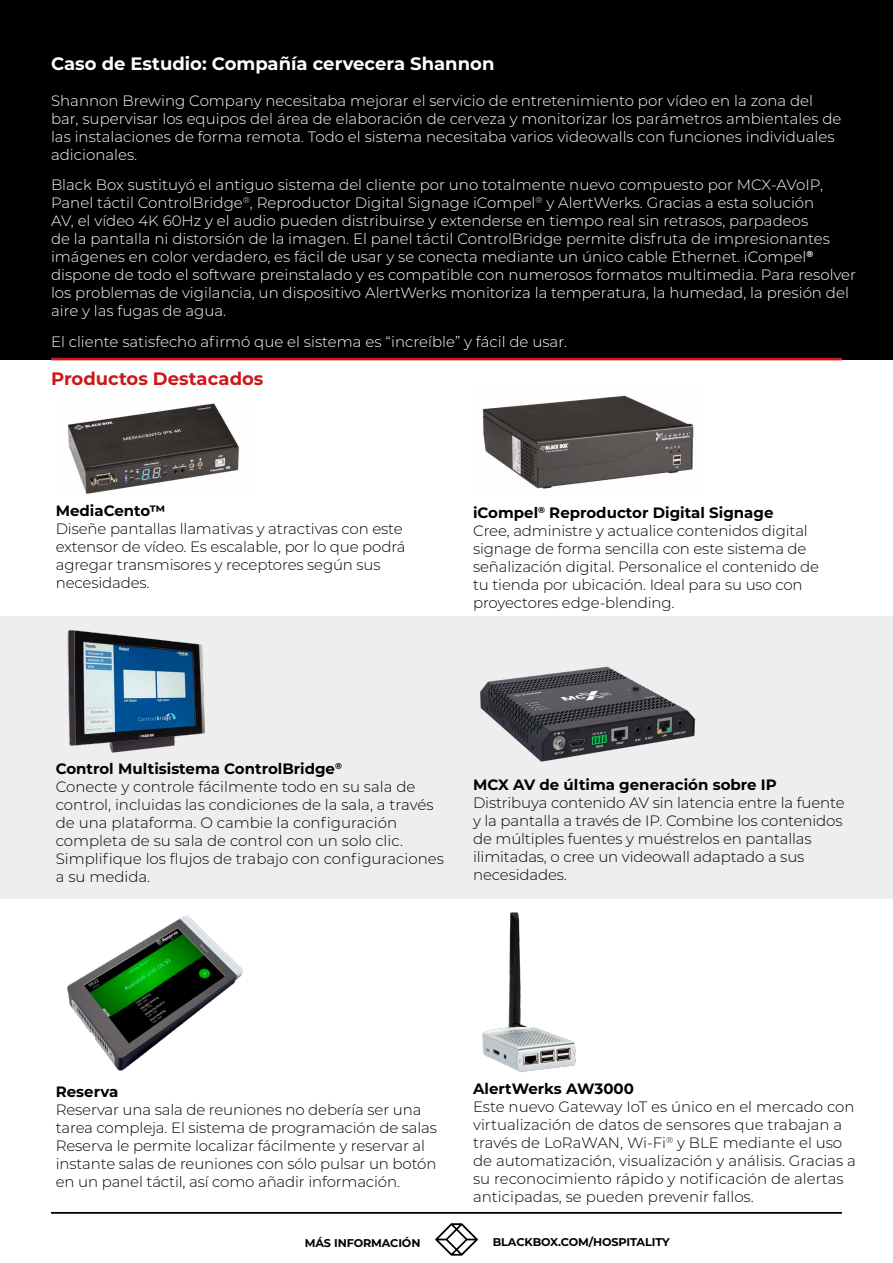
<style>
.page{position:relative;width:893px;height:1263px;background:#fff}
.page>*{position:absolute;margin:0;border:0;box-sizing:border-box;transform-origin:0 0}
.t1{font:700 18px "Montserrat";color:#fff}
.t2{font:700 18px "Montserrat";color:#cd1719}
.t3{font:300 15px/18px "Montserrat";letter-spacing:-.01em;color:#000}
.t4{font:300 15px/18px "Montserrat";color:#fff}
.t5{font:700 15px "Montserrat";color:#000}
.t6{font:700 11.25px "Montserrat";letter-spacing:-.01em;color:#000}
.s1{font-weight:700}
</style>
<div class="page">
<hr style="left:51px;top:1212px;width:791px;height:2px;background:#000">
<div style="left:0;top:616px;width:893px;height:283px;background:#eee"></div>
<div style="left:0;top:0;width:893px;height:359px;background:#000"></div>
<img style="left:67px;top:403px;width:172px;height:91px">
<img style="left:482px;top:395px;width:212px;height:94px">
<img style="left:67px;top:630px;width:138px;height:123px">
<img style="left:480px;top:666px;width:216px;height:96px">
<img style="left:67px;top:915px;width:176px;height:156px">
<img style="left:482px;top:912px;width:94px;height:161px">
<svg style="left:435px;top:1223px;width:43px;height:32px"></svg>
<hr style="left:51px;top:358px;width:791px;height:2px;background:#cd1719">
<p class="t1" style="left:51px;top:50px;width:445px">Caso de Estudio: Compañía cervecera Shannon</p>
<p class="t4" style="left:51px;top:91px;width:792px">Shannon Brewing Company necesitaba mejorar el servicio de entretenimiento por vídeo en la zona del bar, supervisar los equipos del área de elaboración de cerveza y monitorizar los parámetros ambientales de las instalaciones de forma remota. Todo el sistema necesitaba varios videowalls con funciones individuales adicionales.</p>
<p class="t4" style="left:51px;top:175px;width:807px">Black Box sustituyó el antiguo sistema del cliente por uno totalmente nuevo compuesto por MCX-AVoIP, Panel táctil ControlBridge<sup>®</sup>, Reproductor Digital Signage iCompel<sup>®</sup> y AlertWerks. Gracias a esta solución<br>AV, el vídeo 4K 60Hz y el audio pueden distribuirse y extenderse en tiempo real sin retrasos, parpadeos<br>de la pantalla ni distorsión de la imagen. El panel táctil ControlBridge permite disfruta de impresionantes imágenes en color verdadero, es fácil de usar y se conecta mediante un único cable Ethernet. iCompel<sup>® </sup>dispone de todo el software preinstalado y es compatible con numerosos formatos multimedia. Para resolver los problemas de vigilancia, un dispositivo AlertWerks monitoriza la temperatura, la humedad, la presión del aire y las fugas de agua.</p>
<p class="t4" style="left:51px;top:332px;width:518px">El cliente satisfecho afirmó que el sistema es “increíble” y fácil de usar.</p>
<p class="t2" style="left:51px;top:366px;width:214px">Productos Destacados</p>
<p class="t5" style="left:56px;top:500px;width:111px">MediaCento™</p>
<p class="t3" style="left:56px;top:519px;width:351px">Diseñe pantallas llamativas y atractivas con este extensor de vídeo. Es escalable, por lo que podrá agregar transmisores y receptores según sus necesidades.</p>
<p class="t3" style="left:473px;top:503px;width:347px"><span class="s1">iCompel</span><sup>®</sup> <span class="s1">Reproductor Digital Signage<br></span>Cree, administre y actualice contenidos digital signage de forma sencilla con este sistema de señalización digital. Personalice el contenido de tu tienda por ubicación. Ideal para su uso con proyectores edge-blending.</p>
<p class="t3" style="left:56px;top:759px;width:390px"><span class="s1">Control Multisistema ControlBridge</span><sup>®<br></sup>Conecte y controle fácilmente todo en su sala de control, incluidas las condiciones de la sala, a través de una plataforma. O cambie la configuración completa de su sala de control con un solo clic.<br>Simplifique los flujos de trabajo con configuraciones a su medida.</p>
<p class="t5" style="left:473px;top:774px;width:305px">MCX AV de última generación sobre IP</p>
<p class="t3" style="left:473px;top:793px;width:373px">Distribuya contenido AV sin latencia entre la fuente y la pantalla a través de IP. Combine los contenidos de múltiples fuentes y muéstrelos en pantallas ilimitadas, o cree un videowall adaptado a sus necesidades.</p>
<p class="t5" style="left:56px;top:1081px;width:64px">Reserva</p>
<p class="t3" style="left:56px;top:1100px;width:383px">Reservar una sala de reuniones no debería ser una tarea compleja. El sistema de programación de salas Reserva le permite localizar fácilmente y reservar al instante salas de reuniones con sólo pulsar un botón en un panel táctil, así como añadir información.</p>
<p class="t5" style="left:473px;top:1078px;width:162px">AlertWerks AW3000</p>
<p class="t3" style="left:473px;top:1097px;width:384px">Este nuevo Gateway IoT es único en el mercado con virtualización de datos de sensores que trabajan a través de LoRaWAN, Wi-Fi<sup>®</sup> y BLE mediante el uso de automatización, visualización y análisis. Gracias a su reconocimiento rápido y notificación de alertas anticipadas, se pueden prevenir fallos.</p>
<p class="t6" style="left:305px;top:1235px;width:117px">MÁS INFORMACIÓN</p>
<p class="t6" style="left:493px;top:1234px;width:178px">BLACKBOX.COM/HOSPITALITY</p>
</div>
